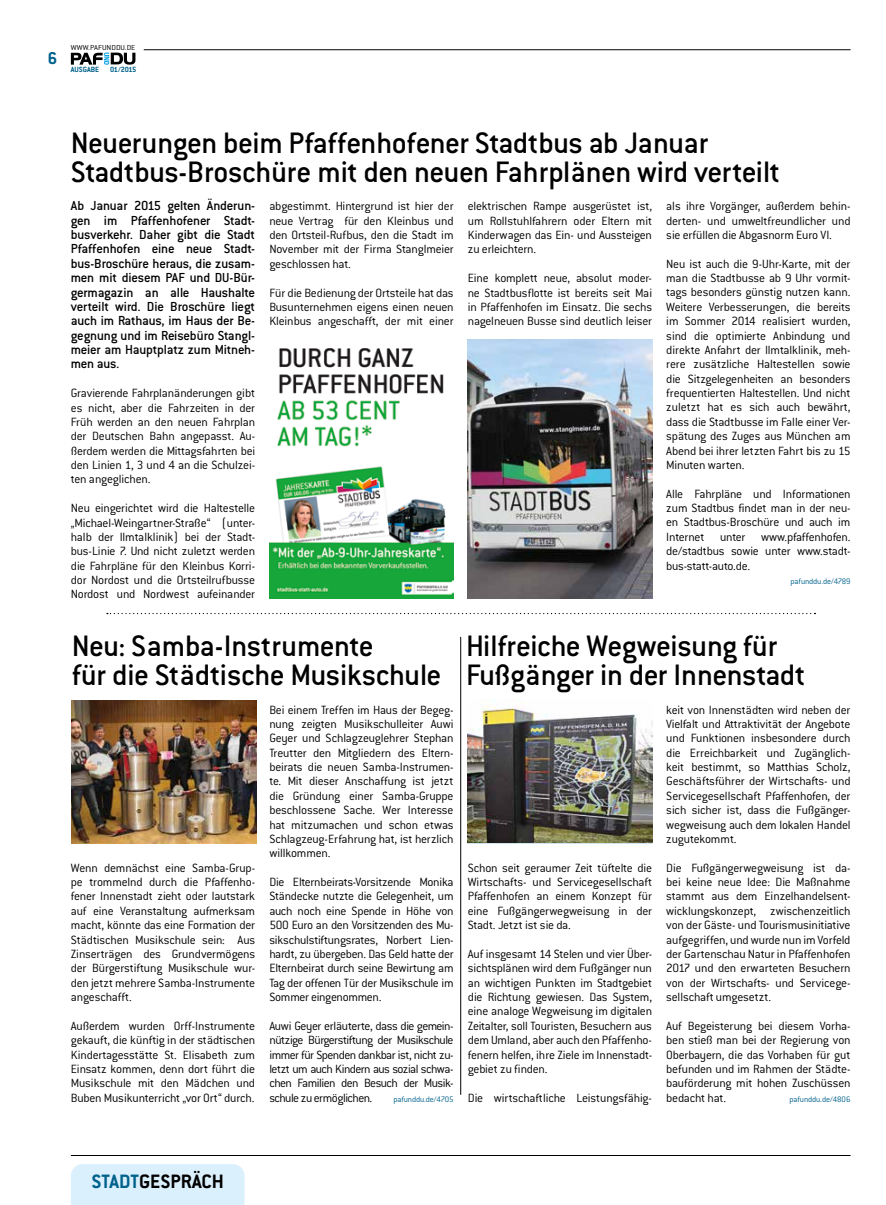
<style>
.page{position:relative;width:886px;height:1205px;background:#fff}
.page>*{position:absolute;margin:0;border:0;box-sizing:border-box;transform-origin:0 0}
.t1{font:500 32.5px/28.8px "Conduit ITC Std";letter-spacing:-.015em;color:#000}
.t2{font:700 21.25px "Conduit ITC Std";color:#000}
.t3{font:700 18.75px "Conduit ITC Std";color:#00628b}
.t4{font:500 14.38px/14.4px "Conduit ITC Std";letter-spacing:-.02em;color:#000;text-align:justify}
.t5{font:300 13.12px/14.4px "Conduit ITC Std";letter-spacing:-.015em;color:#000;text-align:justify}
.t6{font:300 8.75px "Conduit ITC Std";letter-spacing:-.015em;color:#00628b}
.t7{font:700 8.25px "Conduit ITC Std";letter-spacing:-.005em;color:#00628b}
.t8{font:300 7.88px "Conduit ITC Std";letter-spacing:.01em;color:#000;scale:1.1 1}
.s1{color:#00628b}
</style>
<div class="page">
<hr style="left:885px;top:0;width:1px;height:1205px;background:#fffdf1">
<svg style="left:71px;top:53px;width:64px;height:12px"></svg>
<hr style="left:144px;top:50px;width:706px;height:1px;background:#000">
<hr style="left:71px;top:1155px;width:779px;height:1px;background:#000">
<div style="left:71px;top:1164px;width:173px;height:41px;background:#dbf0fd"></div>
<img style="left:269px;top:348px;width:185px;height:250px">
<img style="left:468px;top:340px;width:184px;height:258px">
<img style="left:72px;top:700px;width:184px;height:144px">
<img style="left:468px;top:699px;width:184px;height:144px">
<svg style="left:107px;top:613px;width:708px;height:1px"></svg>
<hr style="left:460px;top:637px;width:1px;height:458px;background:#000">
<h3 class="t3" style="left:48px;top:47px;width:11px">6</h3>
<p class="t8" style="left:71px;top:42px;width:60px">WWW.PAFUNDDU.DE</p>
<p class="t7" style="left:71px;top:65px;width:30px">AUSGABE</p>
<p class="t7" style="left:110px;top:65px;width:28px">01/2015</p>
<h1 class="t1" style="left:71px;top:127px;width:710px">Neuerungen beim Pfaffenhofener Stadtbus ab Januar<br>Stadtbus-Broschüre mit den neuen Fahrplänen wird verteilt</h1>
<p class="t4" style="left:71px;top:198px;width:186px">Ab Januar 2015 gelten Änderun&shy;gen im Pfaffenhofener Stadt&shy;busverkehr. Daher gibt die Stadt Pfaffenhofen eine neue Stadt&shy;bus-Broschüre heraus, die zusam&shy;men mit diesem PAF und DU-Bür&shy;germagazin an alle Haushalte verteilt wird. Die Broschüre liegt auch im Rathaus, im Haus der Be&shy;gegnung und im Reisebüro Stangl&shy;meier am Hauptplatz zum Mitneh&shy;men aus.</p>
<p class="t5" style="left:71px;top:385px;width:186px">Gravierende Fahrplanänderungen gibt es nicht, aber die Fahrzeiten in der Früh werden an den neuen Fahrplan der Deutschen Bahn angepasst. Au&shy;ßerdem werden die Mittagsfahrten bei den Linien 1, 3 und 4 an die Schulzei&shy;ten angeglichen.</p>
<p class="t5" style="left:71px;top:500px;width:186px">Neu eingerichtet wird die Haltestelle „Michael-Weingartner-Straße“ (unter&shy;halb der Ilmtalklinik) bei der Stadt&shy;bus-Linie 7. Und nicht zuletzt werden die Fahrpläne für den Kleinbus Korri&shy;dor Nordost und die Ortsteilrufbusse Nordost und Nordwest aufeinander</p>
<p class="t5" style="left:269px;top:199px;width:186px">abgestimmt. Hintergrund ist hier der neue Vertrag für den Kleinbus und den Ortsteil-Rufbus, den die Stadt im November mit der Firma Stanglmeier geschlossen hat.</p>
<p class="t5" style="left:269px;top:285px;width:186px">Für die Bedienung der Ortsteile hat das Busunternehmen eigens einen neuen Kleinbus angeschafft, der mit einer</p>
<p class="t5" style="left:468px;top:199px;width:186px">elektrischen Rampe ausgerüstet ist, um Rollstuhlfahrern oder Eltern mit Kinderwagen das Ein- und Aussteigen zu erleichtern.</p>
<p class="t5" style="left:468px;top:270px;width:186px">Eine komplett neue, absolut moder&shy;ne Stadtbusflotte ist bereits seit Mai in Pfaffenhofen im Einsatz. Die sechs nagelneuen Busse sind deutlich leiser</p>
<p class="t5" style="left:666px;top:199px;width:186px">als ihre Vorgänger, außerdem behin&shy;derten- und umweltfreundlicher und sie erfüllen die Abgasnorm Euro VI.</p>
<p class="t5" style="left:666px;top:256px;width:186px">Neu ist auch die 9-Uhr-Karte, mit der man die Stadtbusse ab 9 Uhr vormit&shy;tags besonders günstig nutzen kann.<br>Weitere Verbesserungen, die bereits im Sommer 2014 realisiert wurden, sind die optimierte Anbindung und direkte Anfahrt der Ilmtalklinik, meh&shy;rere zusätzliche Haltestellen sowie die Sitzgelegenheiten an besonders frequentierten Haltestellen. Und nicht zuletzt hat es sich auch bewährt, dass die Stadtbusse im Falle einer Ver&shy;spätung des Zuges aus München am Abend bei ihrer letzten Fahrt bis zu 15<br>Minuten warten.</p>
<p class="t5" style="left:666px;top:486px;width:186px">Alle Fahrpläne und Informationen zum Stadtbus findet man in der neu&shy;en Stadtbus-Broschüre und auch im Internet unter www.pfaffenhofen. de/stadtbus sowie unter www.stadt&shy;bus-statt-auto.de.</p>
<p class="t6" style="left:790px;top:576px;width:61px">pafunddu.de/4789</p>
<h1 class="t1" style="left:72px;top:630px;width:371px">Neu: Samba-Instrumente<br>für die Städtische Musikschule</h1>
<p class="t5" style="left:71px;top:860px;width:186px">Wenn demnächst eine Samba-Grup&shy;pe trommelnd durch die Pfaffenho&shy;fener Innenstadt zieht oder lautstark auf eine Veranstaltung aufmerksam macht, könnte das eine Formation der Städtischen Musikschule sein: Aus Zinserträgen des Grundvermögens der Bürgerstiftung Musikschule wur&shy;den jetzt mehrere Samba-Instrumente angeschafft.</p>
<p class="t5" style="left:71px;top:1018px;width:186px">Außerdem wurden Orff-Instrumente gekauft, die künftig in der städtischen Kindertagesstätte St. Elisabeth zum Einsatz kommen, denn dort führt die Musikschule mit den Mädchen und Buben Musikunterricht „vor Ort“ durch.</p>
<p class="t5" style="left:269px;top:702px;width:186px">Bei einem Treffen im Haus der Begeg&shy;nung zeigten Musikschulleiter Auwi Geyer und Schlagzeuglehrer Stephan Treutter den Mitgliedern des Eltern&shy;beirats die neuen Samba-Instrumen&shy;te. Mit dieser Anschaffung ist jetzt die Gründung einer Samba-Gruppe beschlossene Sache. Wer Interesse hat mitzumachen und schon etwas Schlagzeug-Erfahrung hat, ist herzlich willkommen.</p>
<p class="t5" style="left:269px;top:874px;width:186px">Die Elternbeirats-Vorsitzende Monika Ständecke nutzte die Gelegenheit, um auch noch eine Spende in Höhe von 500 Euro an den Vorsitzenden des Mu&shy;sikschulstiftungsrates, Norbert Lien&shy;hardt, zu übergeben. Das Geld hatte der Elternbeirat durch seine Bewirtung am Tag der offenen Tür der Musikschule im Sommer eingenommen.</p>
<p class="t5" style="left:269px;top:1018px;width:186px">Auwi Geyer erläuterte, dass die gemein&shy;nützige Bürgerstiftung der Musikschule immer für Spenden dankbar ist, nicht zu&shy;letzt um auch Kindern aus sozial schwa&shy;chen Familien den Besuch der Musik&shy;schule zu ermöglichen.</p>
<p class="t6" style="left:393px;top:1093px;width:62px">pafunddu.de/4705</p>
<h1 class="t1" style="left:466px;top:630px;width:341px">Hilfreiche Wegweisung für<br>Fußgänger in der Innenstadt</h1>
<p class="t5" style="left:468px;top:860px;width:186px">Schon seit geraumer Zeit tüftelte die Wirtschafts- und Servicegesellschaft Pfaffenhofen an einem Konzept für eine Fußgängerwegweisung in der Stadt. Jetzt ist sie da.</p>
<p class="t5" style="left:468px;top:946px;width:186px">Auf insgesamt 14 Stelen und vier Über&shy;sichtsplänen wird dem Fußgänger nun an wichtigen Punkten im Stadtgebiet die Richtung gewiesen. Das System, eine analoge Wegweisung im digitalen Zeitalter, soll Touristen, Besuchern aus dem Umland, aber auch den Pfaffenho&shy;fenern helfen, ihre Ziele im Innenstadt&shy;gebiet zu finden.</p>
<p class="t5" style="left:468px;top:1090px;width:186px">Die wirtschaftliche Leistungsfähig-</p>
<p class="t5" style="left:666px;top:702px;width:186px">keit von Innenstädten wird neben der Vielfalt und Attraktivität der Angebote und Funktionen insbesondere durch die Erreichbarkeit und Zugänglich&shy;keit bestimmt, so Matthias Scholz, Geschäftsführer der Wirtschafts- und Servicegesellschaft Pfaffenhofen, der sich sicher ist, dass die Fußgänger&shy;wegweisung auch dem lokalen Handel zugutekommt.</p>
<p class="t5" style="left:666px;top:860px;width:186px">Die Fußgängerwegweisung ist da&shy;bei keine neue Idee: Die Maßnahme stammt aus dem Einzelhandelsent&shy;wicklungskonzept, zwischenzeitlich von der Gäste- und Tourismusinitiative aufgegriffen, und wurde nun im Vorfeld der Gartenschau Natur in Pfaffenhofen 2017 und den erwarteten Besuchern von der Wirtschafts- und Servicege&shy;sellschaft umgesetzt.</p>
<p class="t5" style="left:666px;top:1018px;width:186px">Auf Begeisterung bei diesem Vorha&shy;ben stieß man bei der Regierung von Oberbayern, die das Vorhaben für gut befunden und im Rahmen der Städte&shy;bauförderung mit hohen Zuschüssen bedacht hat.</p>
<p class="t6" style="left:789px;top:1093px;width:63px">pafunddu.de/4806</p>
<h2 class="t2" style="left:91px;top:1169px;width:134px"><span class="s1">STADT</span>GESPRÄCH</h2>
</div>
